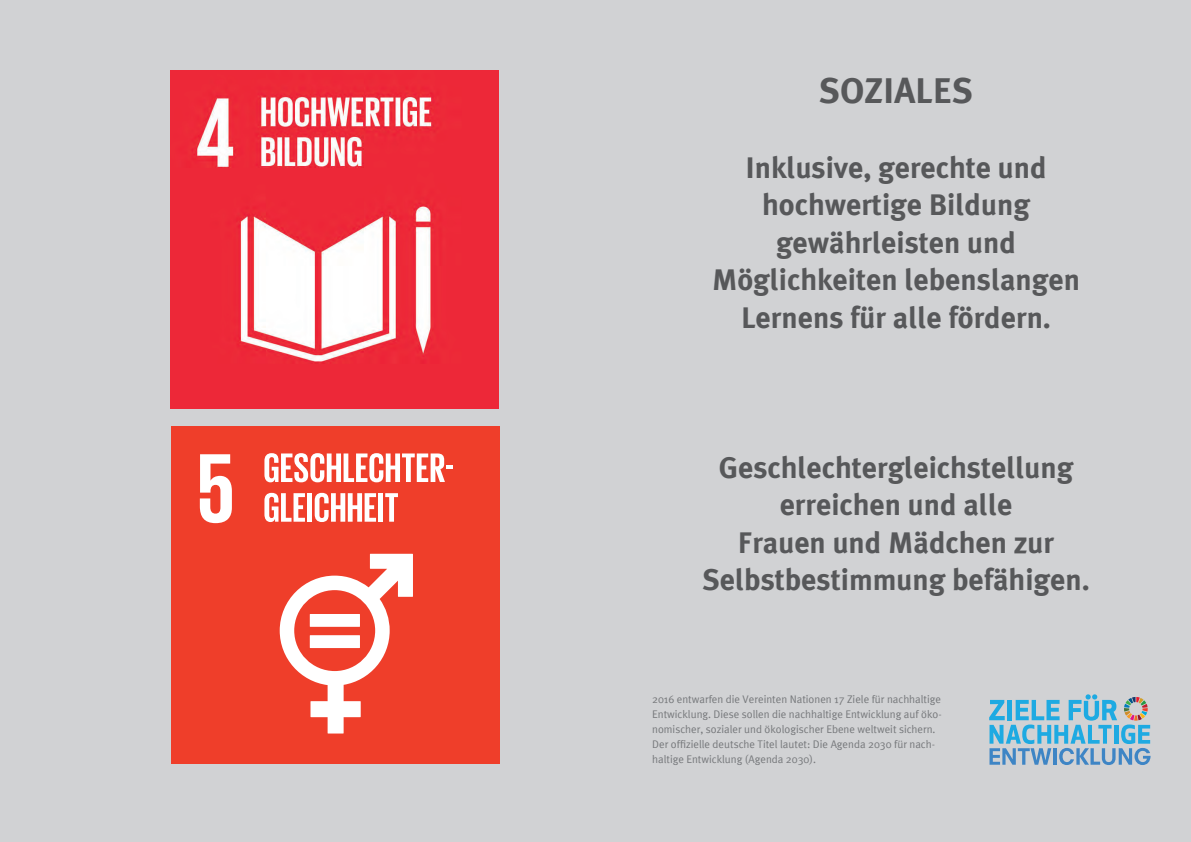
<style>
.page{position:relative;width:1191px;height:842px;background:#d1d2d4}
.page>*{position:absolute;margin:0;border:0;box-sizing:border-box;transform-origin:0 0}
.t1{font:700 36px "Meta Plus";color:#57585a}
.t2{font:700 30px/37.5px "Meta Plus";color:#57585a;text-align:center}
.t3{font:11px/15px "Meta Plus";color:#76787b}
</style>
<div class="page">
<img style="left:170px;top:71px;width:328px;height:337px">
<div style="left:171px;top:426px;width:328px;height:337px;background:#ef3e2a"></div>
<svg style="left:200px;top:454px;width:32px;height:69px"></svg>
<svg style="left:280px;top:554px;width:133px;height:179px"></svg>
<div style="left:310px;top:614px;width:50px;height:13px;background:#fff"></div>
<div style="left:310px;top:635px;width:50px;height:13px;background:#fff"></div>
<svg style="left:264px;top:453px;width:189px;height:29px"></svg>
<svg style="left:264px;top:493px;width:41px;height:29px"></svg>
<div style="left:307px;top:493px;width:5px;height:29px;background:#fff"></div>
<svg style="left:315px;top:493px;width:61px;height:29px"></svg>
<div style="left:378px;top:493px;width:5px;height:29px;background:#fff"></div>
<svg style="left:385px;top:493px;width:13px;height:29px"></svg>
<svg style="left:989px;top:694px;width:161px;height:71px"></svg>
<h1 class="t1" style="left:819px;top:69px;width:155px">SOZIALES</h1>
<h2 class="t2" style="left:712px;top:148px;width:369px">Inklusive, gerechte und hochwertige Bildung gewährleisten und<br>Möglichkeiten lebenslangen<br>Lernens für alle fördern.</h2>
<h2 class="t2" style="left:702px;top:448px;width:389px">Geschlechtergleichstellung erreichen und alle<br>Frauen und Mädchen zur<br>Selbstbestimmung befähigen.</h2>
<p class="t3" style="left:652px;top:691px;width:291px">2016 entwarfen die Vereinten Nationen 17 Ziele für nachhaltige Entwicklung. Diese sollen die nachhaltige Entwicklung auf öko&shy;nomischer, sozialer und ökologischer Ebene weltweit sichern.<br>Der offizielle deutsche Titel lautet: Die Agenda 2030 für nach&shy;haltige Entwicklung (Agenda 2030).</p>
</div>
